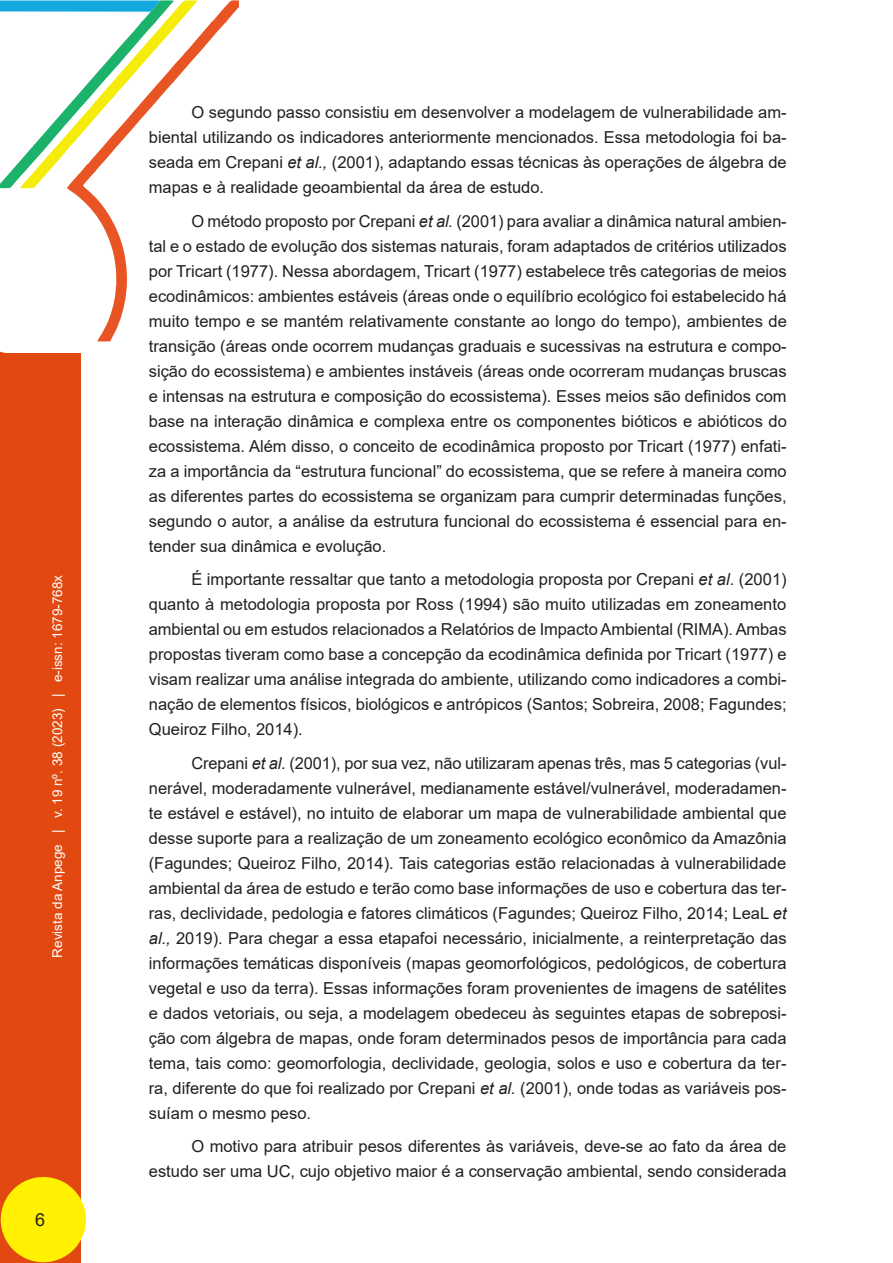
<style>
.page{position:relative;width:893px;height:1263px;background:#fff}
.page>*{position:absolute;margin:0;border:0;box-sizing:border-box;transform-origin:0 0}
.t1{font:18px "Arial";color:#231f20}
._04_CORPO_DO_TEXTO{font:16.5px/25px "Arial";color:#231f20;text-align:justify}
.t2{font:13.5px "Arial";color:#fff}
.s1{font-style:italic}
</style>
<div class="page">
<svg style="left:0;top:351px;width:19px;height:3px"></svg>
<svg style="left:69px;top:0;width:170px;height:341px"></svg>
<svg style="left:0;top:0;width:198px;height:190px"></svg>
<div style="left:0;top:354px;width:80px;height:909px;background:#e24911"></div>
<div style="left:1px;top:1177px;width:85px;height:85px;background:#fff101;border-radius:50%"></div>
<p class="t2" style="left:48px;top:957px;width:384px;rotate:-90deg">Revista da Anpege | v. 19 nº. 38 (2023) | e-issn: 1679-768x</p>
<p class="t1" style="left:35px;top:1207px;width:12px">6</p>
<p class="_04_CORPO_DO_TEXTO" style="left:149px;top:100px;width:639px;text-indent:43px">O segundo passo consistiu em desenvolver a modelagem de vulnerabilidade am&shy;biental utilizando os indicadores anteriormente mencionados. Essa metodologia foi ba&shy;seada em Crepani <span class="s1">et al.,</span> (2001), adaptando essas técnicas às operações de álgebra de mapas e à realidade geoambiental da área de estudo.</p>
<p class="_04_CORPO_DO_TEXTO" style="left:149px;top:208px;width:640px;text-indent:43px">O método proposto por Crepani <span class="s1">et al.</span> (2001) para avaliar a dinâmica natural ambien&shy;tal e o estado de evolução dos sistemas naturais, foram adaptados de critérios utilizados por Tricart (1977). Nessa abordagem, Tricart (1977) estabelece três categorias de meios ecodinâmicos: ambientes estáveis (áreas onde o equilíbrio ecológico foi estabelecido há muito tempo e se mantém relativamente constante ao longo do tempo), ambientes de transição (áreas onde ocorrem mudanças graduais e sucessivas na estrutura e compo&shy;sição do ecossistema) e ambientes instáveis (áreas onde ocorreram mudanças bruscas e intensas na estrutura e composição do ecossistema). Esses meios são definidos com base na interação dinâmica e complexa entre os componentes bióticos e abióticos do ecossistema. Além disso, o conceito de ecodinâmica proposto por Tricart (1977) enfati&shy;za a importância da “estrutura funcional” do ecossistema, que se refere à maneira como as diferentes partes do ecossistema se organizam para cumprir determinadas funções, segundo o autor, a análise da estrutura funcional do ecossistema é essencial para en&shy;tender sua dinâmica e evolução.</p>
<p class="_04_CORPO_DO_TEXTO" style="left:149px;top:567px;width:639px;text-indent:43px">É importante ressaltar que tanto a metodologia proposta por Crepani <span class="s1">et al</span>. (2001) quanto à metodologia proposta por Ross (1994) são muito utilizadas em zoneamento ambiental ou em estudos relacionados a Relatórios de Impacto Ambiental (RIMA). Ambas propostas tiveram como base a concepção da ecodinâmica definida por Tricart (1977) e visam realizar uma análise integrada do ambiente, utilizando como indicadores a combi&shy;nação de elementos físicos, biológicos e antrópicos (Santos; Sobreira, 2008; Fagundes; Queiroz Filho, 2014).</p>
<p class="_04_CORPO_DO_TEXTO" style="left:149px;top:750px;width:639px;text-indent:43px">Crepani <span class="s1">et al.</span> (2001), por sua vez, não utilizaram apenas três, mas 5 categorias (vul&shy;nerável, moderadamente vulnerável, medianamente estável/vulnerável, moderadamen&shy;te estável e estável), no intuito de elaborar um mapa de vulnerabilidade ambiental que desse suporte para a realização de um zoneamento ecológico econômico da Amazônia (Fagundes; Queiroz Filho, 2014). Tais categorias estão relacionadas à vulnerabilidade ambiental da área de estudo e terão como base informações de uso e cobertura das ter&shy;ras, declividade, pedologia e fatores climáticos (Fagundes; Queiroz Filho, 2014; LeaL <span class="s1">et al.,</span> 2019). Para chegar a essa etapafoi necessário, inicialmente, a reinterpretação das informações temáticas disponíveis (mapas geomorfológicos, pedológicos, de cobertura vegetal e uso da terra). Essas informações foram provenientes de imagens de satélites e dados vetoriais, ou seja, a modelagem obedeceu às seguintes etapas de sobreposi&shy;ção com álgebra de mapas, onde foram determinados pesos de importância para cada tema, tais como: geomorfologia, declividade, geologia, solos e uso e cobertura da ter&shy;ra, diferente do que foi realizado por Crepani <span class="s1">et al.</span> (2001), onde todas as variáveis pos&shy;suíam o mesmo peso.</p>
<p class="_04_CORPO_DO_TEXTO" style="left:149px;top:1133px;width:639px;text-align:right">O motivo para atribuir pesos diferentes às variáveis, deve-se ao fato da área de estudo ser uma UC, cujo objetivo maior é a conservação ambiental, sendo considerada</p>
</div>
